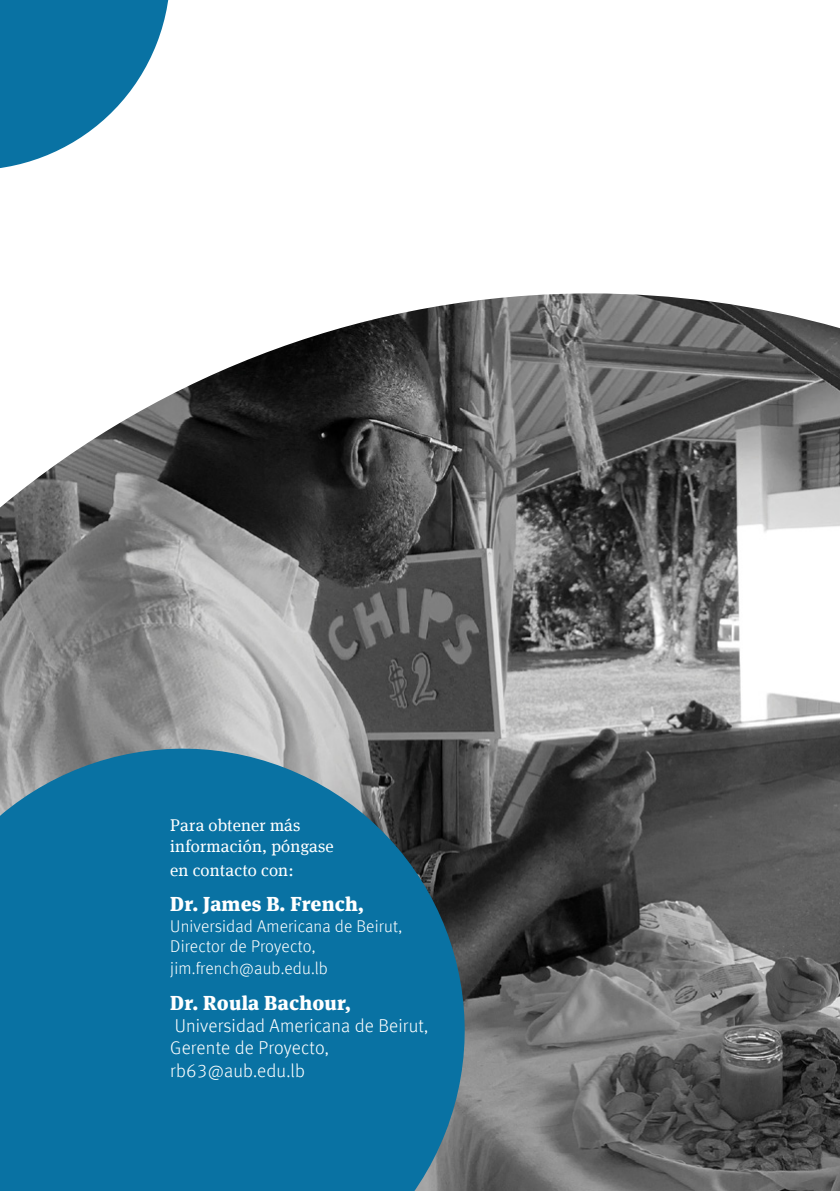
<style>
.page{position:relative;width:840px;height:1191px;background:#fff}
.page>*{position:absolute;margin:0;border:0;box-sizing:border-box;transform-origin:0 0}
.t1{font:900 20px "Meta Serif Offc Pro";letter-spacing:.01em;color:#fff}
.t2{font:300 18.6px/22.4px "Meta Offc Pro";letter-spacing:.01em;color:#fff}
.t3{font:300 17px/20.4px "Meta Offc Pro";letter-spacing:.01em;color:#fff}
.t4{font:17px/20.4px "Meta Serif Offc Pro";letter-spacing:.01em;color:#fff}
</style>
<div class="page">
<img style="left:0;top:293px;width:839px;height:898px">
<svg style="left:0;top:0;width:169px;height:168px"></svg>
<svg style="left:0;top:711px;width:501px;height:480px;fill:#0972a3"></svg>
<p class="t4" style="left:170px;top:814px;width:165px">Para obtener más información, póngase</p>
<p class="t4" style="left:170px;top:859px;width:125px">en contacto con:</p>
<p class="t1" style="left:170px;top:887px;width:195px">Dr. James B. French,</p>
<p class="t3" style="left:170px;top:914px;width:233px">Universidad Americana de Beirut,<br>Director de Proyecto,</p>
<p class="t3" style="left:170px;top:957px;width:159px">jim.french@aub.edu.lb</p>
<p class="t1" style="left:170px;top:986px;width:182px">Dr. Roula Bachour,</p>
<p class="t2" style="left:170px;top:1013px;width:259px">Universidad Americana de Beirut,<br>Gerente de Proyecto, rb63@aub.edu.lb</p>
</div>
